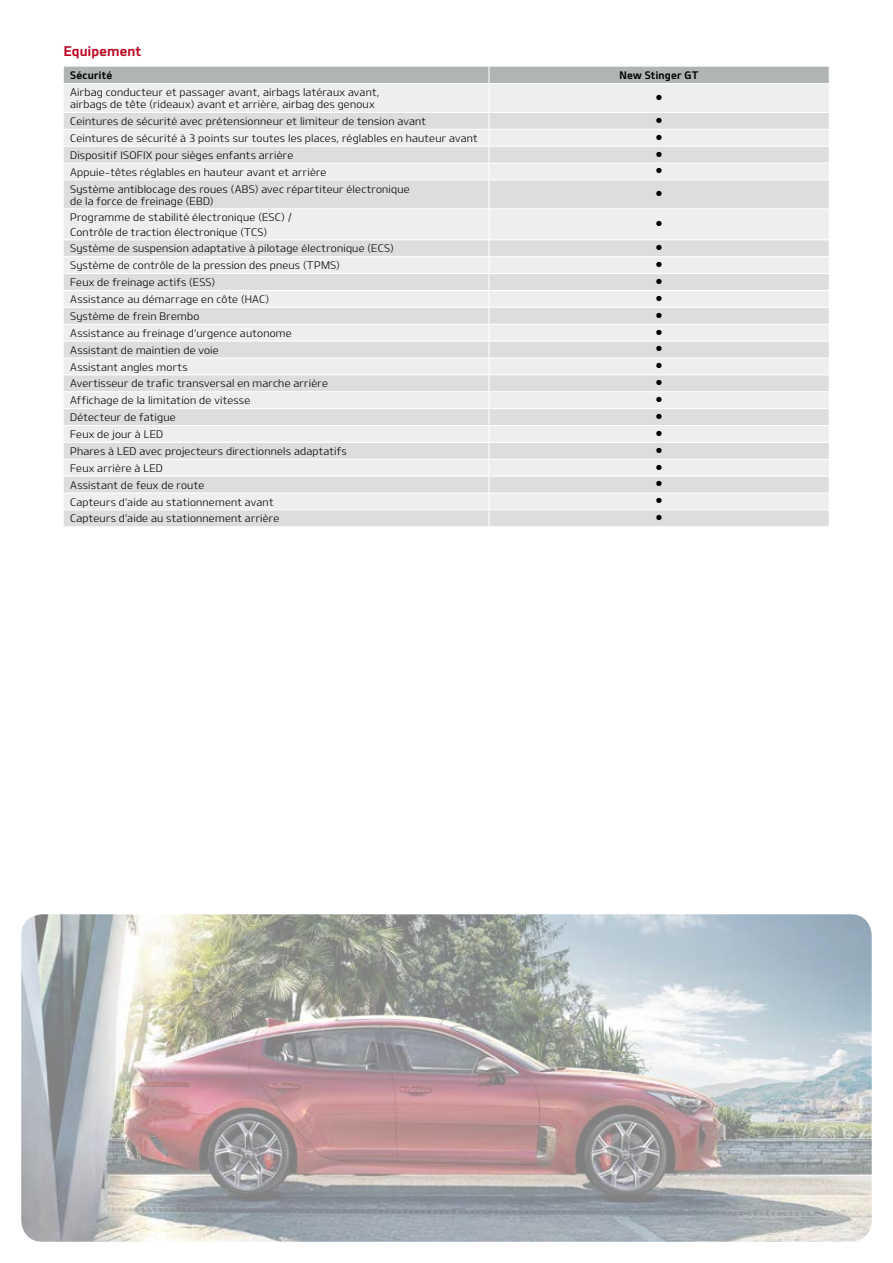
<style>
.page{position:relative;width:893px;height:1263px;background:#fff}
.page>*{position:absolute;margin:0;border:0;box-sizing:border-box;transform-origin:0 0}
.t1{font:13.5px "Design KOTFB";letter-spacing:.015em;color:#bb0521}
.t2{font:10.5px/12px "Design KOTFL";letter-spacing:.02em;color:#000}
.t3{font:10.5px "Universal Newswith Comm Pi";color:#000}
.t4{font:10.5px "Design KOTFB";letter-spacing:.025em;color:#000}
</style>
<div class="page">
<img style="left:21px;top:914px;width:851px;height:328px">
<svg style="left:64px;top:209px;width:765px;height:317px;background:#e5e6e6"></svg>
<hr style="left:64px;top:239px;width:425px;height:1px;background:#fff">
<hr style="left:64px;top:256px;width:425px;height:1px;background:#fff">
<hr style="left:64px;top:273px;width:425px;height:1px;background:#fff">
<hr style="left:64px;top:290px;width:425px;height:1px;background:#fff">
<hr style="left:64px;top:307px;width:425px;height:1px;background:#fff">
<hr style="left:64px;top:324px;width:425px;height:1px;background:#fff">
<hr style="left:64px;top:341px;width:425px;height:1px;background:#fff">
<hr style="left:64px;top:357px;width:425px;height:1px;background:#fff">
<hr style="left:64px;top:374px;width:425px;height:1px;background:#fff">
<hr style="left:64px;top:391px;width:425px;height:1px;background:#fff">
<hr style="left:64px;top:408px;width:425px;height:1px;background:#fff">
<hr style="left:64px;top:425px;width:425px;height:1px;background:#fff">
<hr style="left:64px;top:442px;width:425px;height:1px;background:#fff">
<hr style="left:64px;top:459px;width:425px;height:1px;background:#fff">
<hr style="left:64px;top:476px;width:425px;height:1px;background:#fff">
<hr style="left:64px;top:492px;width:425px;height:1px;background:#fff">
<hr style="left:64px;top:509px;width:425px;height:1px;background:#fff">
<hr style="left:488px;top:209px;width:2px;height:30px;background:#fff">
<hr style="left:489px;top:239px;width:341px;height:1px;background:#fff">
<hr style="left:489px;top:256px;width:341px;height:1px;background:#fff">
<hr style="left:489px;top:273px;width:341px;height:1px;background:#fff">
<hr style="left:489px;top:290px;width:341px;height:1px;background:#fff">
<hr style="left:489px;top:307px;width:341px;height:1px;background:#fff">
<hr style="left:489px;top:324px;width:341px;height:1px;background:#fff">
<hr style="left:489px;top:341px;width:341px;height:1px;background:#fff">
<hr style="left:489px;top:357px;width:341px;height:1px;background:#fff">
<hr style="left:489px;top:374px;width:341px;height:1px;background:#fff">
<hr style="left:489px;top:391px;width:341px;height:1px;background:#fff">
<hr style="left:489px;top:408px;width:341px;height:1px;background:#fff">
<hr style="left:489px;top:425px;width:341px;height:1px;background:#fff">
<hr style="left:489px;top:442px;width:341px;height:1px;background:#fff">
<hr style="left:489px;top:459px;width:341px;height:1px;background:#fff">
<hr style="left:489px;top:476px;width:341px;height:1px;background:#fff">
<hr style="left:489px;top:492px;width:341px;height:1px;background:#fff">
<hr style="left:489px;top:509px;width:341px;height:1px;background:#fff">
<svg style="left:488px;top:240px;width:2px;height:286px"></svg>
<svg style="left:64px;top:67px;width:765px;height:141px;background:#dfe1e1"></svg>
<p class="t1" style="left:64px;top:43px;width:79px">Equipement</p>
<p class="t4" style="left:70px;top:69px;width:44px">Sécurité</p>
<p class="t4" style="left:620px;top:69px;width:80px">New Stinger GT</p>
<p class="t2" style="left:70px;top:86px;width:311px">Airbag conducteur et passager avant, airbags latéraux avant, airbags de tête (rideaux) avant et arrière, airbag des genoux</p>
<p class="t3" style="left:656px;top:93px;width:7px">●</p>
<p class="t2" style="left:70px;top:115px;width:357px">Ceintures de sécurité avec prétensionneur et limiteur de tension avant</p>
<p class="t3" style="left:656px;top:116px;width:7px">●</p>
<p class="t2" style="left:70px;top:132px;width:409px">Ceintures de sécurité à 3 points sur toutes les places, réglables en hauteur avant</p>
<p class="t3" style="left:656px;top:133px;width:7px">●</p>
<p class="t2" style="left:70px;top:149px;width:225px">Dispositif ISOFIX pour sièges enfants arrière</p>
<p class="t3" style="left:656px;top:150px;width:7px">●</p>
<p class="t2" style="left:70px;top:165px;width:258px">Appuie-têtes réglables en hauteur avant et arrière</p>
<p class="t3" style="left:656px;top:166px;width:7px">●</p>
<p class="t2" style="left:70px;top:182px;width:341px">Système antiblocage des roues (ABS) avec répartiteur électronique de la force de freinage (EBD)</p>
<p class="t3" style="left:656px;top:189px;width:7px">●</p>
<p class="t2" style="left:70px;top:210px;width:223px;line-height:14.1px">Programme de stabilité électronique (ESC) /<br>Contrôle de traction électronique (TCS)</p>
<p class="t3" style="left:656px;top:219px;width:7px">●</p>
<p class="t2" style="left:70px;top:242px;width:325px">Système de suspension adaptative à pilotage électronique (ECS)</p>
<p class="t3" style="left:656px;top:243px;width:7px">●</p>
<p class="t2" style="left:70px;top:259px;width:271px">Système de contrôle de la pression des pneus (TPMS)</p>
<p class="t3" style="left:656px;top:260px;width:7px">●</p>
<p class="t2" style="left:70px;top:276px;width:147px">Feux de freinage actifs (ESS)</p>
<p class="t3" style="left:656px;top:277px;width:7px">●</p>
<p class="t2" style="left:70px;top:293px;width:200px">Assistance au démarrage en côte (HAC)</p>
<p class="t3" style="left:656px;top:294px;width:7px">●</p>
<p class="t2" style="left:70px;top:310px;width:131px">Système de frein Brembo</p>
<p class="t3" style="left:656px;top:311px;width:7px">●</p>
<p class="t2" style="left:70px;top:327px;width:223px">Assistance au freinage d’urgence autonome</p>
<p class="t3" style="left:656px;top:328px;width:7px">●</p>
<p class="t2" style="left:70px;top:343px;width:150px">Assistant de maintien de voie</p>
<p class="t3" style="left:656px;top:344px;width:7px">●</p>
<p class="t2" style="left:70px;top:360px;width:119px">Assistant angles morts</p>
<p class="t3" style="left:656px;top:361px;width:7px">●</p>
<p class="t2" style="left:70px;top:377px;width:259px">Avertisseur de trafic transversal en marche arrière</p>
<p class="t3" style="left:656px;top:378px;width:7px">●</p>
<p class="t2" style="left:70px;top:394px;width:182px">Affichage de la limitation de vitesse</p>
<p class="t3" style="left:656px;top:395px;width:7px">●</p>
<p class="t2" style="left:70px;top:411px;width:107px">Détecteur de fatigue</p>
<p class="t3" style="left:656px;top:412px;width:7px">●</p>
<p class="t2" style="left:70px;top:428px;width:95px">Feux de jour à LED</p>
<p class="t3" style="left:656px;top:429px;width:7px">●</p>
<p class="t2" style="left:70px;top:445px;width:278px">Phares à LED avec projecteurs directionnels adaptatifs</p>
<p class="t3" style="left:656px;top:446px;width:7px">●</p>
<p class="t2" style="left:70px;top:462px;width:94px">Feux arrière à LED</p>
<p class="t3" style="left:656px;top:463px;width:7px">●</p>
<p class="t2" style="left:70px;top:478px;width:136px">Assistant de feux de route</p>
<p class="t3" style="left:656px;top:479px;width:7px">●</p>
<p class="t2" style="left:70px;top:495px;width:205px">Capteurs d’aide au stationnement avant</p>
<p class="t3" style="left:656px;top:496px;width:7px">●</p>
<p class="t2" style="left:70px;top:512px;width:211px">Capteurs d’aide au stationnement arrière</p>
<p class="t3" style="left:656px;top:513px;width:7px">●</p>
</div>
